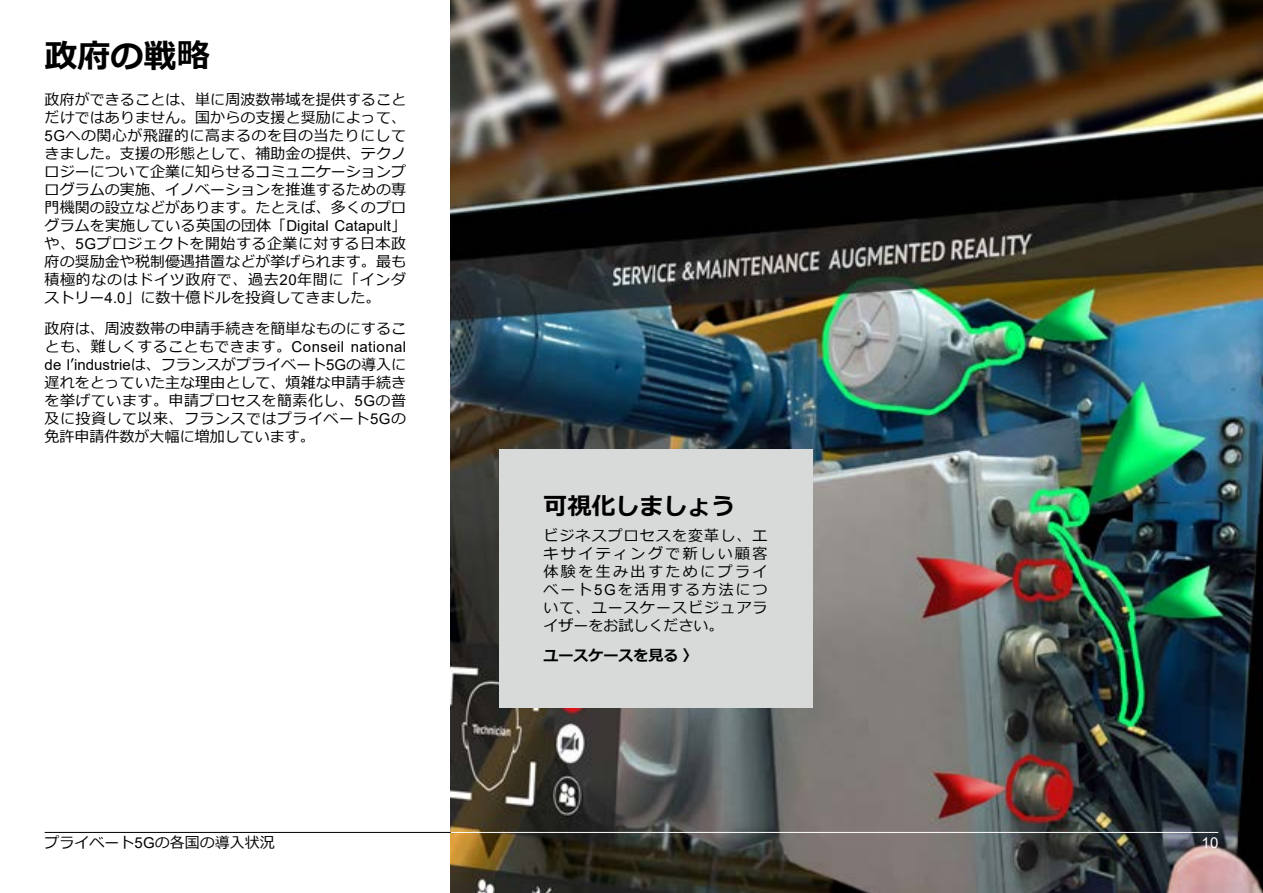
<style>
.page{position:relative;width:1263px;height:893px;background:#fff}
.page>*{position:absolute;margin:0;border:0;box-sizing:border-box;transform-origin:0 0}
.t1{font:700 33px "Meiryo";color:#000}
.t2{font:700 24px "Meiryo";color:#000}
.t3{font:15px/18px "Meiryo";letter-spacing:.035em;color:#000;text-align:justify}
.t4{font:15px "Meiryo";color:#000}
.t5{font:700 15px "Meiryo";color:#000}
.t6{font:15px "Arial";color:#fff}
.s1{font-family:"Arial"}
</style>
<div class="page">
<img style="left:451px;top:0;width:812px;height:893px">
<div style="left:499px;top:450px;width:313px;height:258px;background:#d8dada"></div>
<hr style="left:451px;top:832px;width:767px;height:1px;background:#fff">
<hr style="left:45px;top:832px;width:406px;height:1px;background:#000">
<h1 class="t1" style="left:45px;top:33px;width:166px">政府の戦略</h1>
<p class="t3" style="left:45px;top:91px;width:363px">政府ができることは、単に周波数帯域を提供することだけではありません。国からの支援と奨励によって、<span class="s1">5G</span>への関心が飛躍的に高まるのを目の当たりにしてきました。支援の形態として、補助金の提供、テクノロジーについて企業に知らせるコミュニケーションプログラムの実施、イノベーションを推進するための専門機関の設立などがあります。たとえば、多くのプログラムを実施している英国の団体「<span class="s1">Digital Catapult</span>」や、<span class="s1">5G</span>プロジェクトを開始する企業に対する日本政府の奨励金や税制優遇措置などが挙げられます。最も積極的なのはドイツ政府で、過去<span class="s1">20</span>年間に「インダストリー<span class="s1">4.0</span>」に数十億ドルを投資してきました。</p>
<p class="t3" style="left:45px;top:320px;width:363px">政府は、周波数帯の申請手続きを簡単なものにすることも、難しくすることもできます。<span class="s1">Conseil national de l</span>ʼ<span class="s1">industrie</span>は、フランスがプライベート<span class="s1">5G</span>の導入に遅れをとっていた主な理由として、煩雑な申請手続きを挙げています。申請プロセスを簡素化し、<span class="s1">5G</span>の普及に投資して以来、フランスではプライベート<span class="s1">5G</span>の免許申請件数が大幅に増加しています。</p>
<h2 class="t2" style="left:543px;top:490px;width:193px">可視化しましょう</h2>
<p class="t3" style="left:543px;top:527px;width:226px">ビジネスプロセスを変革し、エキサイティングで新しい顧客体験を生み出すためにプライベート<span class="s1">5G</span>を活用する方法について、ユースケースビジュアライザーをお試しください。</p>
<p class="t5" style="left:543px;top:645px;width:156px">ユースケースを見る〉</p>
<p class="t4" style="left:45px;top:832px;width:232px">プライベート<span class="s1">5G</span>の各国の導入状況</p>
<p class="t6" style="left:1202px;top:832px;width:18px">10</p>
</div>
